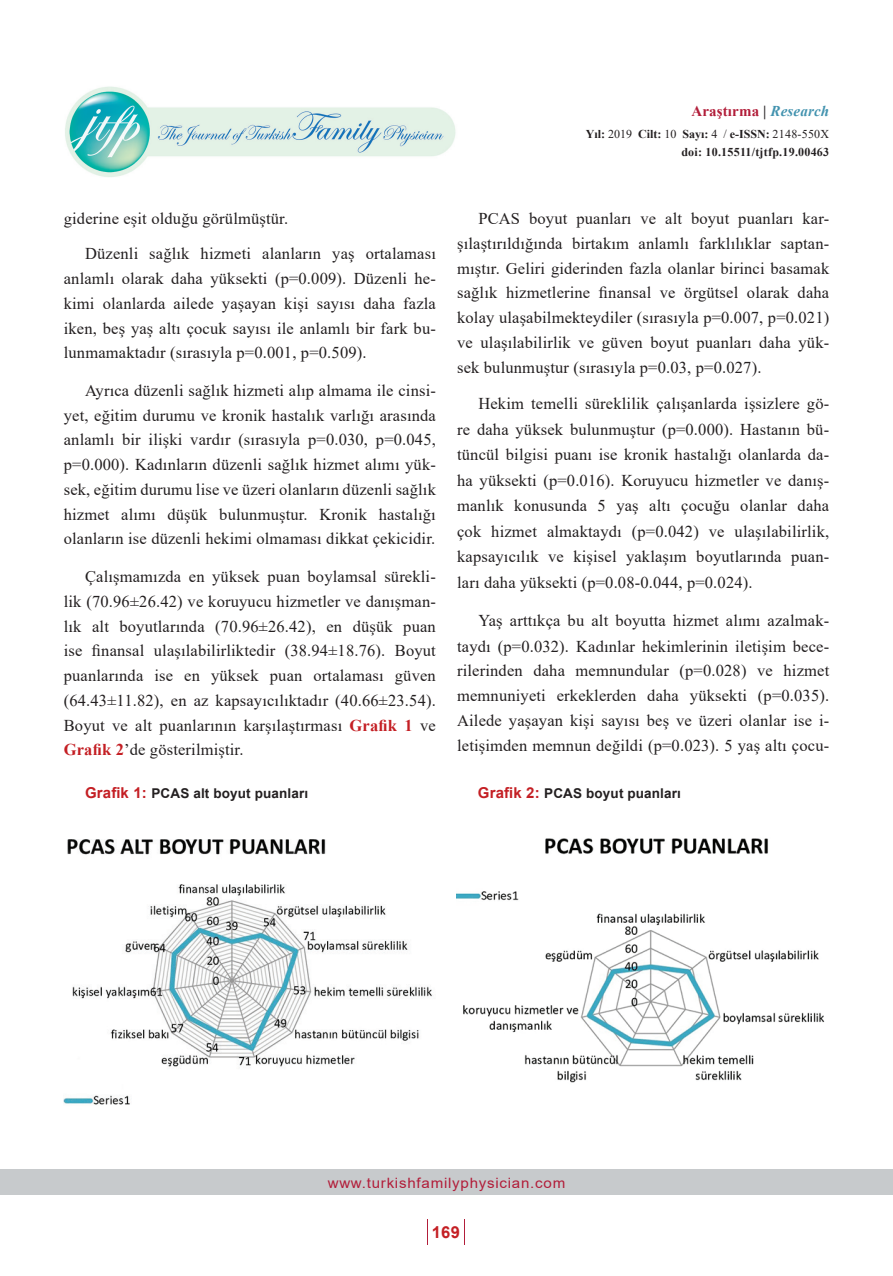
<style>
.page{position:relative;width:893px;height:1276px;background:#fff}
.page>*{position:absolute;margin:0;border:0;box-sizing:border-box;transform-origin:0 0}
.t1{font:16.5px/24.8px "Times New Roman";letter-spacing:.01em;color:#231f20;text-align:justify}
.t2{font:700 16.5px "Arial";color:#c41f24}
.t3{font:700 15px "Times New Roman";letter-spacing:.01em;color:#b21e3a}
.t4{font:14.25px "Arial";letter-spacing:.05em;color:#b21e3a;scale:1.06 1}
.t5{font:700 13.5px "Arial";letter-spacing:.01em;color:#231f20}
.t6{font:700 12px/18px "Times New Roman";letter-spacing:.02em;color:#231f20;text-align:right}
.s1{color:#231f20}
.s2{font-style:italic;color:#4393af}
.s3{font-weight:400}
.s4{font-weight:700;color:#c41f24}
.s5{font-size:15px;color:#c41f24}
</style>
<div class="page">
<img style="left:65px;top:86px;width:391px;height:91px">
<div style="left:0;top:1169px;width:893px;height:26px;background:#c7cacc"></div>
<svg style="left:427px;top:1219px;width:1px;height:26px"></svg>
<svg style="left:464px;top:1219px;width:1px;height:26px"></svg>
<img style="left:64px;top:839px;width:368px;height:266px">
<img style="left:457px;top:838px;width:368px;height:245px">
<p class="t3" style="left:691px;top:101px;width:139px">Araştırma <span class="s1">|</span> <span class="s2">Research</span></p>
<p class="t6" style="left:586px;top:124px;width:245px">Yıl: <span class="s3">2019</span> Cilt: <span class="s3">10</span> Sayı: <span class="s3">4 /</span> e-ISSN: <span class="s3">2148-550X </span>doi: 10.15511/tjtfp.19.00463</p>
<p class="t1" style="left:85px;top:200px;width:352px;line-height:35.2px;text-indent:-21px">giderine eşit olduğu görülmüştür.<br>Düzenli sağlık hizmeti alanların yaş ortalaması</p>
<p class="t1" style="left:64px;top:266px;width:374px">anlamlı olarak daha yüksekti (p=0.009). Düzenli he&shy;kimi olanlarda ailede yaşayan kişi sayısı daha fazla iken, beş yaş altı çocuk sayısı ile anlamlı bir fark bu&shy;lunmamaktadır (sırasıyla p=0.001, p=0.509).</p>
<p class="t1" style="left:64px;top:377px;width:374px;text-indent:21px">Ayrıca düzenli sağlık hizmeti alıp almama ile cinsi&shy;yet, eğitim durumu ve kronik hastalık varlığı arasında anlamlı bir ilişki vardır (sırasıyla p=0.030, p=0.045, p=0.000). Kadınların düzenli sağlık hizmet alımı yük&shy;sek, eğitim durumu lise ve üzeri olanların düzenli sağlık hizmet alımı düşük bulunmuştur. Kronik hastalığı olanların ise düzenli hekimi olmaması dikkat çekicidir.</p>
<p class="t1" style="left:64px;top:563px;width:374px;text-indent:21px">Çalışmamızda en yüksek puan boylamsal sürekli&shy;lik (70.96±26.42) ve koruyucu hizmetler ve danışman&shy;lık alt boyutlarında (70.96±26.42), en düşük puan ise finansal ulaşılabilirliktedir (38.94±18.76). Boyut puanlarında ise en yüksek puan ortalaması güven (64.43±11.82), en az kapsayıcılıktadır (40.66±23.54).<br>Boyut ve alt puanlarının karşılaştırması <span class="s4">Grafik 1</span> ve <span class="s4">Grafik 2</span>’de gösterilmiştir.</p>
<p class="t1" style="left:457px;top:206px;width:374px;text-indent:21px">PCAS boyut puanları ve alt boyut puanları kar&shy;şılaştırıldığında birtakım anlamlı farklılıklar saptan&shy;mıştır. Geliri giderinden fazla olanlar birinci basamak sağlık hizmetlerine finansal ve örgütsel olarak daha kolay ulaşabilmekteydiler (sırasıyla p=0.007, p=0.021) ve ulaşılabilirlik ve güven boyut puanları daha yük&shy;sek bulunmuştur (sırasıyla p=0.03, p=0.027).</p>
<p class="t1" style="left:457px;top:391px;width:374px;line-height:25.5px;text-indent:21px">Hekim temelli süreklilik çalışanlarda işsizlere gö&shy;re daha yüksek bulunmuştur (p=0.000). Hastanın bü&shy;tüncül bilgisi puanı ise kronik hastalığı olanlarda da&shy;ha yüksekti (p=0.016). Koruyucu hizmetler ve danış&shy;manlık konusunda 5 yaş altı çocuğu olanlar daha çok hizmet almaktaydı (p=0.042) ve ulaşılabilirlik, kapsayıcılık ve kişisel yaklaşım boyutlarında puan&shy;ları daha yüksekti (p=0.08-0.044, p=0.024).</p>
<p class="t1" style="left:457px;top:608px;width:374px;text-indent:21px">Yaş arttıkça bu alt boyutta hizmet alımı azalmak&shy;taydı (p=0.032). Kadınlar hekimlerinin iletişim bece&shy;rilerinden daha memnundular (p=0.028) ve hizmet memnuniyeti erkeklerden daha yüksekti (p=0.035).<br>Ailede yaşayan kişi sayısı beş ve üzeri olanlar ise i&shy;letişimden memnun değildi (p=0.023). 5 yaş altı çocu-</p>
<p class="t5" style="left:85px;top:783px;width:225px"><span class="s5">Grafik 1:</span> PCAS alt boyut puanları</p>
<p class="t5" style="left:478px;top:783px;width:205px"><span class="s5">Grafik 2:</span> PCAS boyut puanları</p>
<p class="t4" style="left:328px;top:1172px;width:226px">www.turkishfamilyphysician.com</p>
<p class="t2" style="left:432px;top:1220px;width:30px">169</p>
</div>
